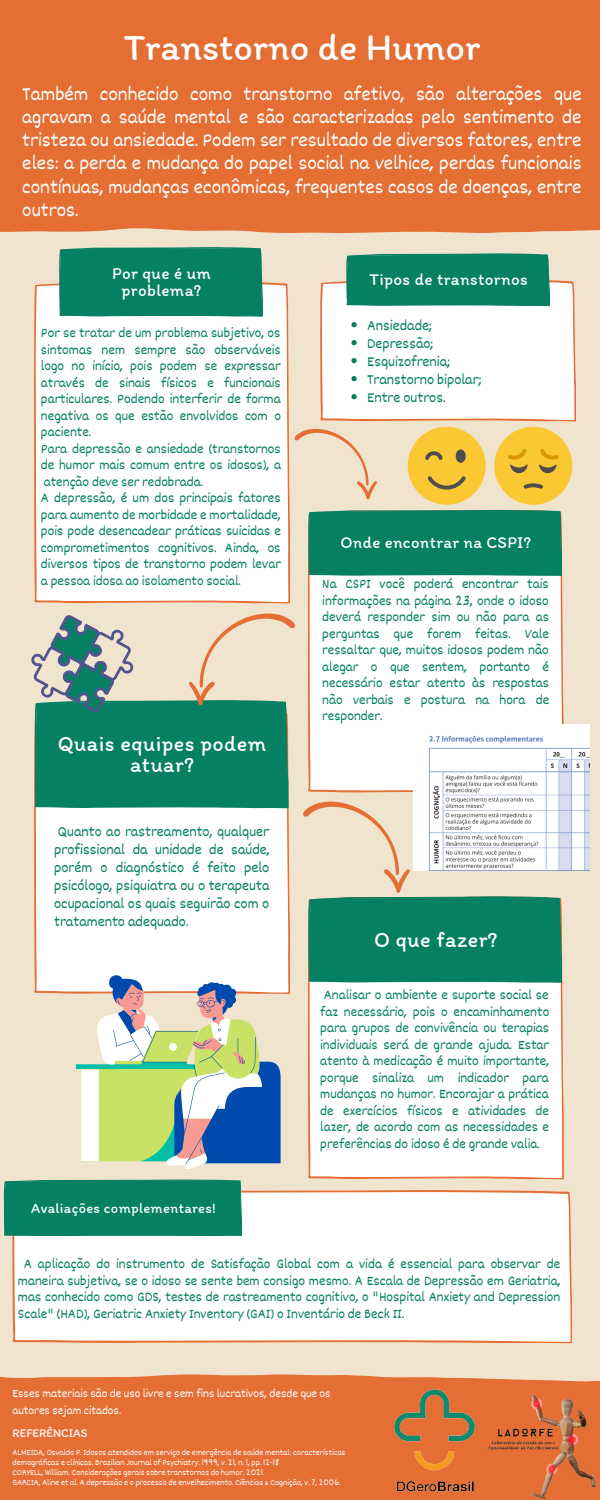
<style>
.page{position:relative;width:600px;height:1500px;background:#f1e4ce}
.page>*{position:absolute;margin:0;border:0;box-sizing:border-box;transform-origin:0 0}
.t1{font:38.2px "Itim";color:#fff}
.t2{font:22px/21.8px "Itim";letter-spacing:.02em;color:#fff;text-align:center}
.t3{font:20px/23.2px "Dekko";color:#fff;text-align:justify}
.t4{font:17.1px/16.9px "Itim";letter-spacing:.02em;color:#fff;text-align:center}
.t5{font:16.7px "Itim";letter-spacing:.02em;color:#fff}
.t6{font:15px/18px "Dekko";color:#058063;text-align:justify}
.t7{font:14.5px "Itim";letter-spacing:.02em;color:#fff}
.t8{font:14px/16.5px "Dekko";color:#058063;text-align:justify}
.t9{font:12px/16.5px "Dekko";color:#fff}
.t10{font:12px "Itim";color:#fff}
.t11{font:8.6px/10.2px "Dekko";color:#fff}
</style>
<div class="page">
<div style="left:0;top:0;width:600px;height:234px;background:#e46e33"></div>
<div style="left:0;top:1374px;width:600px;height:126px;background:#e46e33"></div>
<div style="left:12px;top:1190px;width:560px;height:153px;background:#fff"></div>
<div style="left:34px;top:282px;width:256px;height:321px;background:#fff"></div>
<div style="left:59px;top:247px;width:204px;height:70px;background:#058063"></div>
<div style="left:308px;top:576px;width:256px;height:149px;background:#fff"></div>
<svg style="left:308px;top:954px;width:256px;height:225px;background:#f6d7c5"></svg>
<img style="left:562px;top:725px;width:27px;height:145px">
<svg style="left:31px;top:606px;width:531px;height:564px"></svg>
<img style="left:486px;top:1387px;width:111px;height:113px">
<div style="left:4px;top:1179px;width:238px;height:57px;background:#058063"></div>
<img style="left:385px;top:1383px;width:97px;height:114px">
<svg style="left:288px;top:253px;width:287px;height:323px"></svg>
<p class="t1" style="left:124px;top:24px;width:358px">Transtorno de Humor</p>
<p class="t3" style="left:22px;top:81px;width:561px">Também conhecido como transtorno afetivo, são alterações que agravam a saúde mental e são caracterizadas pelo sentimento de tristeza ou ansiedade. Podem ser resultado de diversos fatores, entre eles: a perda e mudança do papel social na velhice, perdas funcionais contínuas, mudanças econômicas, frequentes casos de doenças, entre outros.</p>
<p class="t4" style="left:112px;top:264px;width:100px">Por que é um problema?</p>
<p class="t8" style="left:41px;top:324px;width:242px">Por se tratar de um problema subjetivo, os sintomas nem sempre são observáveis logo no início, pois podem se expressar através de sinais físicos e funcionais particulares. Podendo interferir de forma negativa os que estão envolvidos com o paciente.</p>
<p class="t8" style="left:41px;top:440px;width:242px">Para depressão e ansiedade (transtornos de humor mais comum entre os idosos), a atenção deve ser redobrada.</p>
<p class="t8" style="left:41px;top:489px;width:242px">A depressão, é um dos principais fatores para aumento de morbidade e mortalidade, pois pode desencadear práticas suicidas e comprometimentos cognitivos. Ainda, os diversos tipos de transtorno podem levar a pessoa idosa ao isolamento social.</p>
<p class="t2" style="left:58px;top:732px;width:210px">Quais equipes podem atuar?</p>
<p class="t6" style="left:54px;top:822px;width:217px">Quanto ao rastreamento, qualquer profissional da unidade de saúde, porém o diagnóstico é feito pelo psicólogo, psiquiatra ou o terapeuta ocupacional os quais seguirão com o tratamento adequado.</p>
<p class="t7" style="left:31px;top:1199px;width:186px">Avaliações complementares!</p>
<p class="t4" style="left:370px;top:271px;width:160px">Tipos de transtornos</p>
<p class="t6" style="left:367px;top:315px;width:66px">Ansiedade;</p>
<p class="t6" style="left:367px;top:333px;width:67px">Depressão;</p>
<p class="t6" style="left:367px;top:351px;width:84px">Esquizofrenia;</p>
<p class="t6" style="left:367px;top:369px;width:116px">Transtorno bipolar;</p>
<p class="t6" style="left:367px;top:387px;width:80px">Entre outros.</p>
<p class="t5" style="left:340px;top:533px;width:192px">Onde encontrar na CSPI?</p>
<p class="t8" style="left:322px;top:575px;width:228px">Na CSPI você poderá encontrar tais informações na página 23, onde o idoso deverá responder sim ou não para as perguntas que forem feitas. Vale ressaltar que, muitos idosos podem não alegar o que sentem, portanto é necessário estar atento às respostas não verbais e postura na hora de responder.</p>
<p class="t2" style="left:374px;top:928px;width:125px">O que fazer?</p>
<p class="t8" style="left:320px;top:986px;width:231px">Analisar o ambiente e suporte social se faz necessário, pois o encaminhamento para grupos de convivência ou terapias individuais será de grande ajuda. Estar atento à medicação é muito importante, porque sinaliza um indicador para mudanças no humor. Encorajar a prática de exercícios físicos e atividades de lazer, de acordo com as necessidades e preferências do idoso é de grande valia.</p>
<p class="t8" style="left:18px;top:1255px;width:544px;text-indent:6px">A aplicação do instrumento de Satisfação Global com a vida é essencial para observar de maneira subjetiva, se o idoso se sente bem consigo mesmo. A Escala de Depressão em Geriatria, mas conhecido como GDS, testes de rastreamento cognitivo, o "Hospital Anxiety and Depression Scale" (HAD), Geriatric Anxiety Inventory (GAI) o Inventário de Beck II.</p>
<p class="t9" style="left:12px;top:1385px;width:320px">Esses materiais são de uso livre e sem fins lucrativos, desde que os autores sejam citados.</p>
<p class="t10" style="left:12px;top:1425px;width:77px">REFERÊNCIAS</p>
<p class="t11" style="left:12px;top:1447px;width:335px">ALMEIDA, Osvaldo P. Idosos atendidos em serviço de emergência de saúde mental: características demográficas e clínicas. Brazilian Journal of Psychiatry. 1999, v. 21, n. 1, pp. 12-18</p>
<p class="t11" style="left:12px;top:1467px;width:253px">CORYELL, William. Considerações gerais sobre transtornos do humor. 2021.</p>
<p class="t11" style="left:12px;top:1477px;width:330px">GARCIA, Aline et al. A depressão e o processo de envelhecimento. Ciências &amp; Cognição, v. 7, 2006.</p>
</div>
